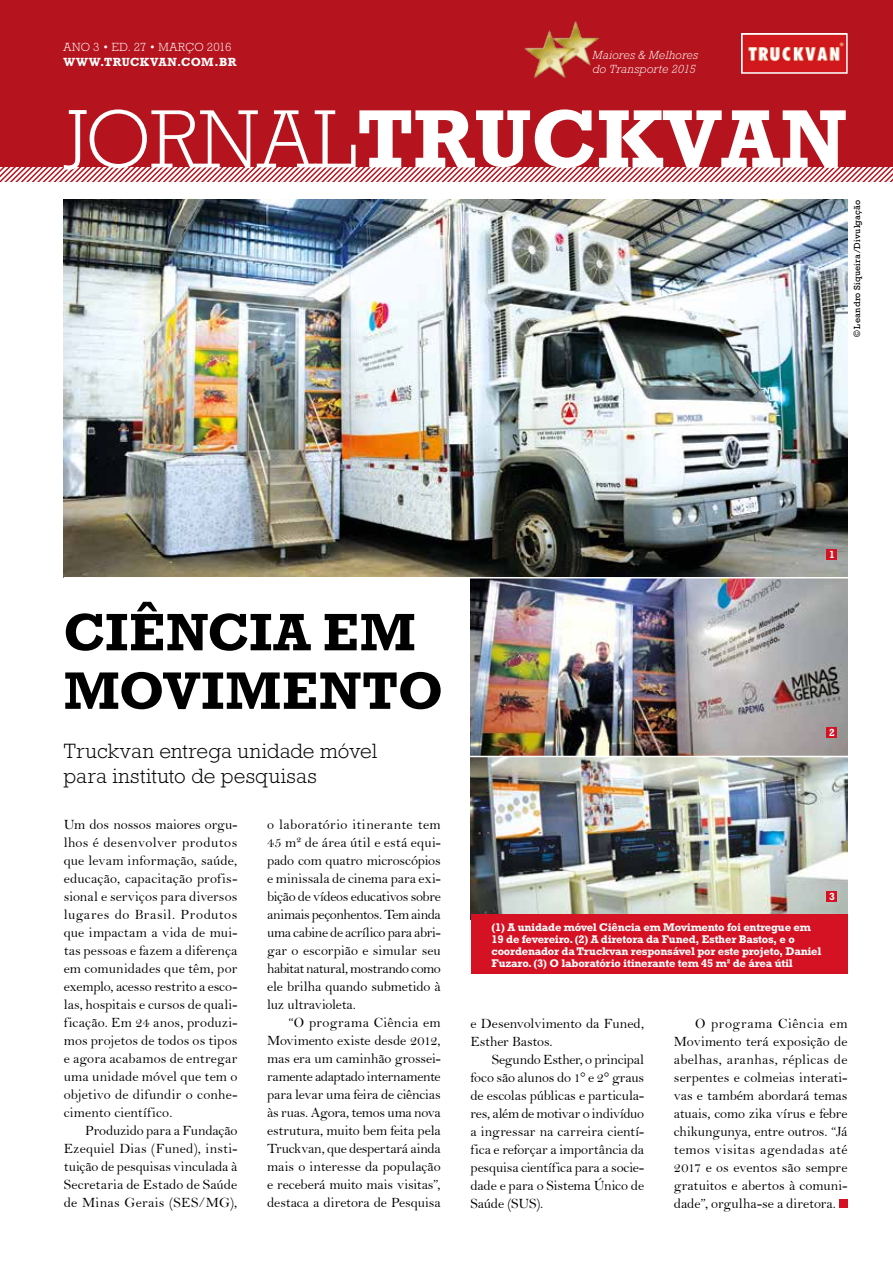
<style>
.page{position:relative;width:893px;height:1263px;background:#fff}
.page>*{position:absolute;margin:0;border:0;box-sizing:border-box;transform-origin:0 0}
.t1{font:700 53.55px/58.5px "Rockwell Std";letter-spacing:.02em;color:#000}
.t2{font:300 21px/25.2px "Rockwell Std";letter-spacing:.01em;color:#000}
.t3{font:14.25px/18px "Bell";color:#000;text-align:justify}
.t4{font:italic 300 12px/14.4px "Rockwell Std";letter-spacing:.02em;color:#fff}
.t5{font:300 12px "Rockwell Std";letter-spacing:.02em;color:#fff}
.t6{font:700 12px "Rockwell Std";letter-spacing:.035em;color:#fff}
.t7{font:700 11.25px/12px "Rockwell Std";letter-spacing:-.02em;color:#fff}
.t8{font:700 10.5px "Rockwell Std";color:#fff}
.t9{font:9px "Rockwell Std";letter-spacing:.03em;color:#000}
</style>
<div class="page">
<div style="left:0;top:0;width:893px;height:167px;background:#b5131d"></div>
<img style="left:744px;top:36px;width:101px;height:35px">
<div style="left:741px;top:33px;width:107px;height:41px;border:2px solid #fff"></div>
<svg style="left:0;top:109px;width:893px;height:73px"></svg>
<img style="left:470px;top:578px;width:377px;height:336px">
<div style="left:839px;top:1199px;width:8px;height:9px;background:#d51224"></div>
<div style="left:470px;top:914px;width:377px;height:60px;background:#d51224"></div>
<img style="left:64px;top:200px;width:783px;height:377px">
<div style="left:827px;top:891px;width:10px;height:11px;background:#d51224"></div>
<div style="left:827px;top:549px;width:10px;height:11px;background:#d51224"></div>
<div style="left:827px;top:727px;width:10px;height:11px;background:#d51224"></div>
<img style="left:524px;top:21px;width:75px;height:57px">
<hr style="left:461px;top:756px;width:401px;height:1px;background:#fff">
<p class="t5" style="left:64px;top:40px;width:169px">ANO 3 • ED. 27 • Março 2016</p>
<p class="t6" style="left:64px;top:55px;width:175px">www.truckvan.com.br</p>
<h1 class="t1" style="left:64px;top:602px;width:350px">CIÊNCIA EM<br>MOV</h1>
<h1 class="t1" style="left:201px;top:661px;width:159px">IMENTO</h1>
<h2 class="t2" style="left:64px;top:738px;width:315px">Truckvan entrega unidade móvel para instituto de pesquisas</h2>
<p class="t4" style="left:592px;top:48px;width:107px">Maiores &amp; Melhores do Transporte 2015</p>
<p class="t9" style="left:852px;top:337px;width:139px;rotate:-90deg">© Leandro Siqueira/Divulgação</p>
<p class="t8" style="left:829px;top:548px;width:7px">1</p>
<p class="t8" style="left:829px;top:726px;width:7px">2</p>
<p class="t3" style="left:64px;top:815px;width:175px">Um dos nossos maiores orgu&shy;lhos é desenvolver produtos que levam informação, saúde, educação, capacitação profis&shy;sional e serviços para diversos lugares do Brasil. Produtos que impactam a vida de mui&shy;tas pessoas e fazem a diferença em comunidades que têm, por exemplo, acesso restrito a esco&shy;las, hospitais e cursos de quali&shy;ficação. Em 24 anos, produzi&shy;mos projetos de todos os tipos e agora acabamos de entregar uma unidade móvel que tem o objetivo de difundir o conhe&shy;cimento científico.</p>
<p class="t3" style="left:64px;top:1121px;width:175px;text-indent:21px">Produzido para a Fundação Ezequiel Dias (Funed), insti&shy;tuição de pesquisas vinculada à Secretaria de Estado de Saúde de Minas Gerais (SES/MG),</p>
<p class="t3" style="left:267px;top:815px;width:175px">o laboratório itinerante tem 45 m² de área útil e está equi&shy;pado com quatro microscópios e minissala de cinema para exi&shy;bição de vídeos educativos sobre animais peçonhentos. Tem ainda uma cabine de acrílico para abri&shy;gar o escorpião e simular seu habitat natural, mostrando como ele brilha quando submetido à luz ultravioleta.</p>
<p class="t3" style="left:267px;top:1013px;width:175px;text-indent:21px">“O programa Ciência em Movimento existe desde 2012, mas era um caminhão grossei&shy;ramente adaptado internamente para levar uma feira de ciências às ruas. Agora, temos uma nova estrutura, muito bem feita pela Truckvan, que despertará ainda mais o interesse da população e receberá muito mais visitas”, destaca a diretora de Pesquisa</p>
<p class="t3" style="left:470px;top:1014px;width:175px">e Desenvolvimento da Funed,<br>Esther Bastos.</p>
<p class="t8" style="left:829px;top:890px;width:7px">3</p>
<p class="t7" style="left:492px;top:920px;width:331px">(1) A unidade móvel Ciência em Movimento foi entregue em 19 de fevereiro. (2) A diretora da Funed, Esther Bastos, e o coordenador da Truckvan responsável por este projeto, Daniel Fuzaro. (3) O laboratório itinerante tem 45 m² de área útil</p>
<p class="t3" style="left:674px;top:1014px;width:175px;text-indent:21px">O programa Ciência em Movimento terá exposição de abelhas, aranhas, réplicas de serpentes e colmeias interati&shy;vas e também abordará temas atuais, como zika vírus e febre chikungunya, entre outros. “Já temos visitas agendadas até 2017 e os eventos são sempre gratuitos e abertos à comuni&shy;dade”, orgulha-se a diretora.</p>
<p class="t3" style="left:470px;top:1050px;width:175px;text-indent:21px">Segundo Esther, o principal foco são alunos do 1° e 2° graus de escolas públicas e particula&shy;res, além de motivar o indivíduo a ingressar na carreira cientí&shy;fica e reforçar a importância da pesquisa científica para a socie&shy;dade e para o Sistema Único de Saúde (SUS).</p>
</div>
